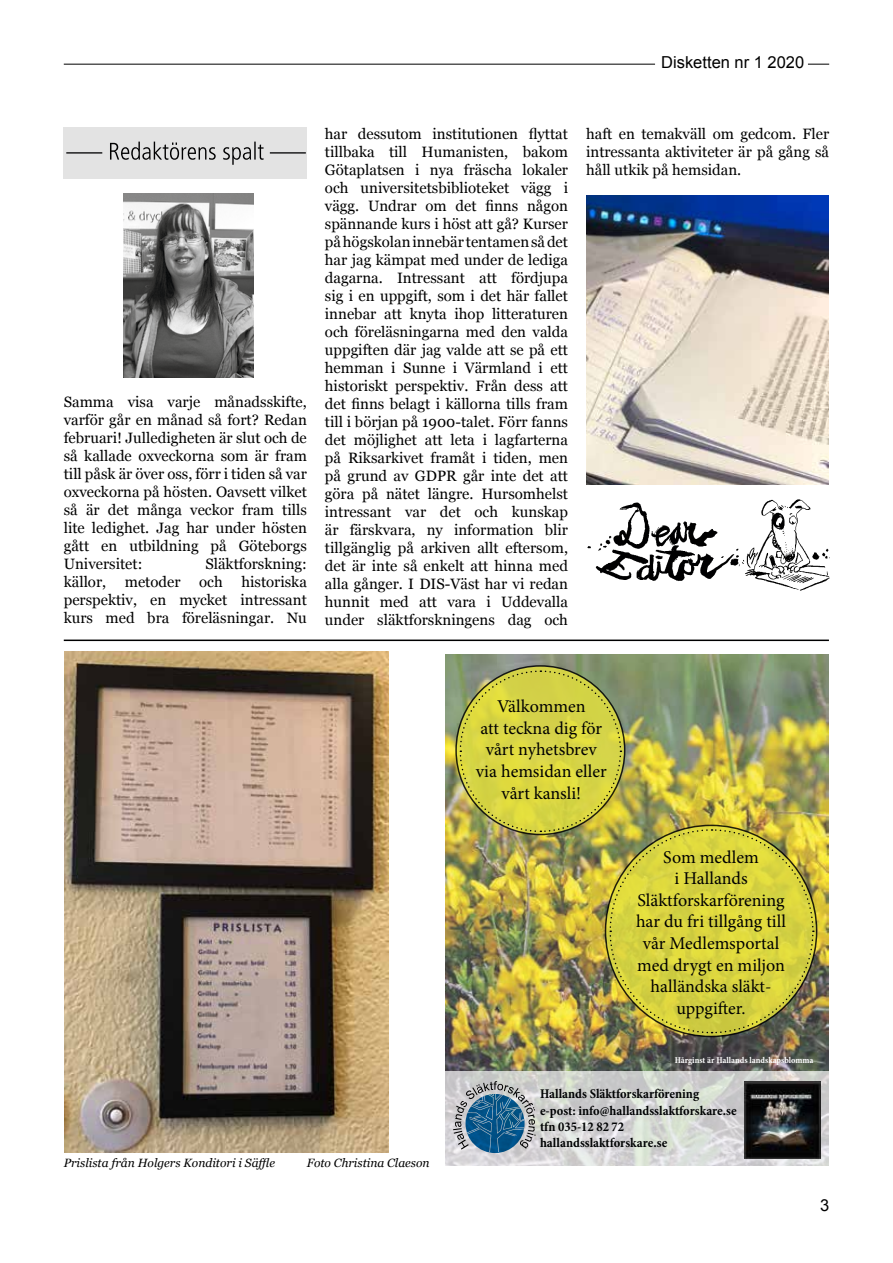
<style>
.page{position:relative;width:893px;height:1263px;background:#fff}
.page>*{position:absolute;margin:0;border:0;box-sizing:border-box;transform-origin:0 0}
.t1{font:18px/21.6px "Minion Pro";color:#000001;text-align:center}
.t2{font:16.5px "Arial";color:#000001}
.t3{font:15px/18px "Georgia";color:#000001;text-align:justify}
.t4{font:700 condensed 13.5px/16.2px "Minion Pro";color:#010304}
.t5{font:italic 12px "Georgia";color:#000001}
.t6{font:700 condensed 9px "Minion Pro";color:#fff}
</style>
<div class="page">
<hr style="left:64px;top:64px;width:591px;height:1px;background:#000001">
<svg style="left:808px;top:64px;width:21px;height:1px"></svg>
<div style="left:64px;top:128px;width:243px;height:51px;background:#e3e3e3"></div>
<svg style="left:66px;top:142px;width:240px;height:23px"></svg>
<img style="left:124px;top:193px;width:130px;height:184px">
<img style="left:587px;top:499px;width:242px;height:92px">
<hr style="left:64px;top:639px;width:765px;height:2px;background:#000001">
<img style="left:445px;top:655px;width:383px;height:416px">
<svg style="left:445px;top:1071px;width:383px;height:94px;background:#d3d4d3"></svg>
<svg style="left:453px;top:1081px;width:83px;height:71px;background:#6e8ea4"></svg>
<img style="left:744px;top:1081px;width:77px;height:77px">
<img style="left:459px;top:670px;width:355px;height:364px">
<img style="left:586px;top:196px;width:243px;height:289px">
<img style="left:65px;top:652px;width:324px;height:500px">
<p class="t2" style="left:661px;top:52px;width:145px">Disketten nr 1 2020</p>
<p class="t3" style="left:64px;top:392px;width:245px">Samma visa varje månadsskifte, varför går en månad så fort? Redan februari! Julledigheten är slut och de så kallade oxveckorna som är fram till påsk är över oss, förr i tiden så var oxveckorna på hösten. Oavsett vilket så är det många veckor fram tills lite ledighet. Jag har under hösten gått en utbildning på Göteborgs Universitet:</p>
<p class="t3" style="left:64px;top:554px;width:245px;text-indent:142px">Släktforskning: källor, metoder och historiska perspektiv, en mycket intressant kurs med bra föreläsningar. Nu</p>
<p class="t3" style="left:325px;top:124px;width:245px">har dessutom institutionen flyttat tillbaka till Humanisten, bakom Götaplatsen i nya fräscha lokaler och universitetsbiblioteket vägg i vägg. Undrar om det finns någon spännande kurs i höst att gå? Kurser på högskolan innebär tentamen så det har jag kämpat med under de lediga dagarna. Intressant att fördjupa sig i en uppgift, som i det här fallet innebar att knyta ihop litteraturen och föreläsningarna med den valda uppgiften där jag valde att se på ett hemman i Sunne i Värmland i ett historiskt perspektiv. Från dess att det finns belagt i källorna tills fram till i början på 1900-talet. Förr fanns det möjlighet att leta i lagfarterna på Riksarkivet framåt i tiden, men på grund av GDPR går inte det att göra på nätet längre. Hursomhelst intressant var det och kunskap är färskvara, ny information blir tillgänglig på arkiven allt eftersom, det är inte så enkelt att hinna med alla gånger. I DIS-Väst har vi redan hunnit med att vara i Uddevalla under släktforskningens dag och</p>
<p class="t3" style="left:586px;top:124px;width:245px">haft en temakväll om gedcom. Fler intressanta aktiviteter är på gång så håll utkik på hemsidan.</p>
<p class="t1" style="left:476px;top:696px;width:132px">Välkommen<br>att teckna dig för vårt nyhetsbrev via hemsidan eller vårt kansli!</p>
<p class="t1" style="left:636px;top:846px;width:151px">Som medlem<br>i Hallands<br>Släktforskarförening har du fri tillgång till vår Medlemsportal med drygt en miljon halländska släkt&shy;uppgifter.</p>
<p class="t6" style="left:675px;top:1053px;width:140px">Hårginst är Hallands landskapsblomma</p>
<p class="t4" style="left:540px;top:1086px;width:198px">Hallands Släktforskarförening e-post: info@hallandsslaktforskare.se tfn 035-12 82 72 hallandsslaktforskare.se</p>
<p class="t5" style="left:64px;top:1154px;width:213px">Prislista från Holgers Konditori i Säffle</p>
<p class="t5" style="left:307px;top:1154px;width:124px">Foto Christina Claeson</p>
<p class="t2" style="left:820px;top:1194px;width:11px">3</p>
</div>
